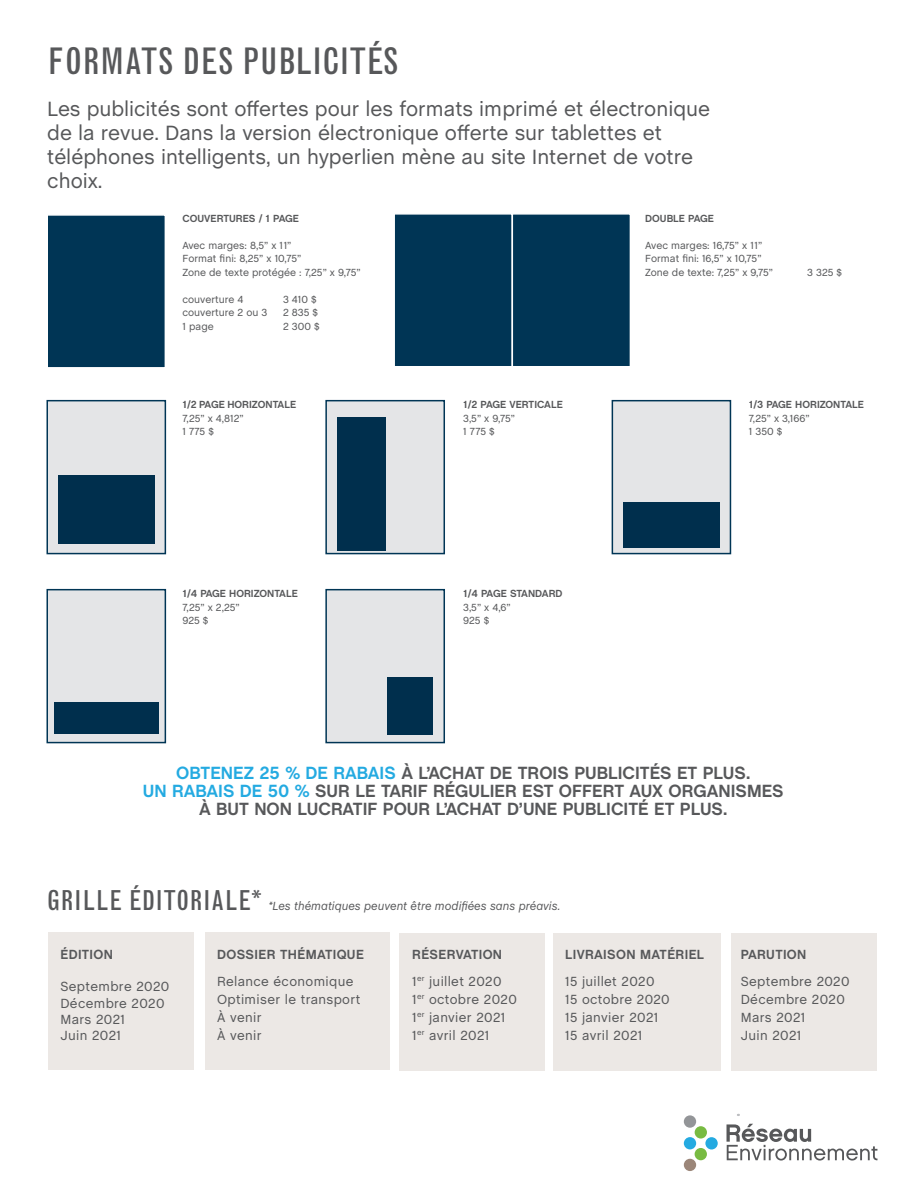
<style>
.page{position:relative;width:918px;height:1188px;background:#fff}
.page>*{position:absolute;margin:0;border:0;box-sizing:border-box;transform-origin:0 0}
.titre{font:condensed 36px "Grotesque MT Std";letter-spacing:.025em;color:#57585a}
.titre-2{font:condensed 27px "Grotesque MT Std";letter-spacing:.025em;color:#57585a}
.texte_reg{font:21px/24px "Chalet";color:#57585a}
.texte_reg-2{font:700 18px/18px "Chalet";color:#57585a;text-align:center}
.titre-3{font:13.5px "Chalet";letter-spacing:.025em;color:#57585a}
.titre-4{font:700 13.5px "Chalet";letter-spacing:.025em;color:#57585a}
.titre-5{font:italic 12px "Chalet";color:#57585a}
.texte_reg-3{font:10.5px "Chalet";color:#57585a}
.texte_reg-4{font:700 10.5px "Chalet";color:#57585a}
.s1{color:#24aae1}
</style>
<div class="page">
<div style="left:48px;top:933px;width:146px;height:137px;background:#ece8e5"></div>
<div style="left:205px;top:933px;width:184px;height:137px;background:#ece8e5"></div>
<div style="left:399px;top:933px;width:145px;height:137px;background:#ece8e5"></div>
<div style="left:731px;top:933px;width:146px;height:137px;background:#ece8e5"></div>
<div style="left:46px;top:214px;width:120px;height:155px;background:#003555;border:2px solid #fff"></div>
<div style="left:325px;top:400px;width:120px;height:154px;background:#e4e5e7;border:2px solid #003555"></div>
<div style="left:46px;top:400px;width:120px;height:154px;background:#e4e5e7;border:2px solid #003555"></div>
<div style="left:612px;top:400px;width:119px;height:154px;background:#e4e5e7;border:2px solid #003555"></div>
<div style="left:46px;top:589px;width:120px;height:154px;background:#e4e5e7;border:2px solid #003555"></div>
<div style="left:325px;top:589px;width:120px;height:154px;background:#e4e5e7;border:2px solid #003555"></div>
<div style="left:393px;top:213px;width:120px;height:154px;background:#003555;border:2px solid #fff"></div>
<div style="left:512px;top:213px;width:119px;height:154px;background:#003555;border:2px solid #fff"></div>
<div style="left:54px;top:702px;width:105px;height:32px;background:#002f4d"></div>
<div style="left:337px;top:418px;width:48px;height:133px;background:#002f4d"></div>
<div style="left:623px;top:503px;width:96px;height:45px;background:#002f4d"></div>
<div style="left:58px;top:476px;width:96px;height:68px;background:#002f4d"></div>
<div style="left:387px;top:677px;width:46px;height:58px;background:#002f4d"></div>
<svg style="left:727px;top:1124px;width:151px;height:37px"></svg>
<div style="left:705px;top:1137px;width:13px;height:12px;background:#24aae1;border-radius:50%"></div>
<div style="left:695px;top:1148px;width:12px;height:12px;background:#78bb42;border-radius:50%"></div>
<div style="left:684px;top:1159px;width:12px;height:12px;background:#9b8679;border-radius:50%"></div>
<div style="left:684px;top:1137px;width:12px;height:12px;background:#24aae1;border-radius:50%"></div>
<div style="left:684px;top:1115px;width:12px;height:13px;background:#939598;border-radius:50%"></div>
<div style="left:695px;top:1126px;width:12px;height:13px;background:#78bb42;border-radius:50%"></div>
<div style="left:554px;top:933px;width:167px;height:137px;background:#ece8e5"></div>
<p class="titre" style="left:47px;top:40px;width:353px">FORMATS DES PUBLICITÉS</p>
<p class="texte_reg" style="left:47px;top:97px;width:664px">Les publicités sont offertes pour les formats imprimé et électronique de la revue. Dans la version électronique offerte sur tablettes et téléphones intelligents, un hyperlien mène au site Internet de votre choix.</p>
<p class="texte_reg-4" style="left:183px;top:212px;width:118px">COUVERTURES / 1 PAGE</p>
<p class="texte_reg-3" style="left:183px;top:239px;width:110px">Avec marges: 8,5” x 11”</p>
<p class="texte_reg-3" style="left:183px;top:252px;width:120px">Format fini: 8,25” x 10,75”</p>
<p class="texte_reg-3" style="left:183px;top:266px;width:180px">Zone de texte protégée : 7,25” x 9,75”</p>
<p class="texte_reg-3" style="left:183px;top:293px;width:63px">couverture 4</p>
<p class="texte_reg-3" style="left:283px;top:293px;width:35px">3 410 $</p>
<p class="texte_reg-3" style="left:183px;top:306px;width:86px">couverture 2 ou 3</p>
<p class="texte_reg-3" style="left:283px;top:306px;width:37px">2 835 $</p>
<p class="texte_reg-3" style="left:183px;top:320px;width:33px">1 page</p>
<p class="texte_reg-3" style="left:283px;top:320px;width:38px">2 300 $</p>
<p class="texte_reg-4" style="left:645px;top:212px;width:70px">DOUBLE PAGE</p>
<p class="texte_reg-3" style="left:645px;top:239px;width:118px">Avec marges: 16,75” x 11”</p>
<p class="texte_reg-3" style="left:645px;top:252px;width:118px">Format fini: 16,5” x 10,75”</p>
<p class="texte_reg-3" style="left:645px;top:266px;width:129px">Zone de texte: 7,25” x 9,75”</p>
<p class="texte_reg-3" style="left:807px;top:266px;width:36px">3 325 $</p>
<p class="texte_reg-4" style="left:183px;top:399px;width:115px">1/2 PAGE HORIZONTALE</p>
<p class="texte_reg-3" style="left:183px;top:412px;width:63px">7,25” x 4,812”</p>
<p class="texte_reg-3" style="left:183px;top:426px;width:33px">1 775 $</p>
<p class="texte_reg-4" style="left:183px;top:588px;width:117px">1/4 PAGE HORIZONTALE</p>
<p class="texte_reg-3" style="left:183px;top:601px;width:59px">7,25” x 2,25”</p>
<p class="texte_reg-3" style="left:183px;top:615px;width:27px">925 $</p>
<p class="texte_reg-4" style="left:463px;top:399px;width:101px">1/2 PAGE VERTICALE</p>
<p class="texte_reg-3" style="left:463px;top:412px;width:53px">3,5” x 9,75”</p>
<p class="texte_reg-3" style="left:463px;top:426px;width:33px">1 775 $</p>
<p class="texte_reg-4" style="left:463px;top:588px;width:101px">1/4 PAGE STANDARD</p>
<p class="texte_reg-3" style="left:463px;top:601px;width:49px">3,5” x 4,6”</p>
<p class="texte_reg-3" style="left:463px;top:615px;width:27px">925 $</p>
<p class="texte_reg-4" style="left:749px;top:399px;width:117px">1/3 PAGE HORIZONTALE</p>
<p class="texte_reg-3" style="left:749px;top:412px;width:62px">7,25” x 3,166”</p>
<p class="texte_reg-3" style="left:749px;top:426px;width:35px">1 350 $</p>
<p class="texte_reg-2" style="left:143px;top:765px;width:642px"><span class="s1">OBTENEZ 25 % DE RABAIS</span> À L’ACHAT DE TROIS PUBLICITÉS ET PLUS.<br><span class="s1">UN RABAIS DE 50 %</span> SUR LE TARIF RÉGULIER EST OFFERT AUX ORGANISMES<br>À BUT NON LUCRATIF POUR L’ACHAT D’UNE PUBLICITÉ ET PLUS.</p>
<p class="titre-2" style="left:47px;top:885px;width:216px">GRILLE ÉDITORIALE*</p>
<p class="titre-5" style="left:268px;top:899px;width:293px">*Les thématiques peuvent être modifiées sans préavis.</p>
<p class="titre-4" style="left:60px;top:946px;width:54px">ÉDITION</p>
<p class="titre-3" style="left:60px;top:979px;width:110px">Septembre 2020</p>
<p class="titre-3" style="left:60px;top:995px;width:106px">Décembre 2020</p>
<p class="titre-3" style="left:60px;top:1011px;width:66px">Mars 2021</p>
<p class="titre-3" style="left:60px;top:1027px;width:62px">Juin 2021</p>
<p class="titre-4" style="left:217px;top:947px;width:148px">DOSSIER THÉMATIQUE</p>
<p class="titre-3" style="left:217px;top:974px;width:138px">Relance économique</p>
<p class="titre-3" style="left:217px;top:992px;width:145px">Optimiser le transport</p>
<p class="titre-3" style="left:217px;top:1010px;width:46px">À venir</p>
<p class="titre-3" style="left:217px;top:1028px;width:46px">À venir</p>
<p class="titre-4" style="left:412px;top:946px;width:91px">RÉSERVATION</p>
<p class="titre-3" style="left:412px;top:973px;width:91px">1<sup>er</sup> juillet 2020</p>
<p class="titre-3" style="left:412px;top:991px;width:106px">1<sup>er</sup> octobre 2020</p>
<p class="titre-3" style="left:412px;top:1009px;width:95px">1<sup>er</sup> janvier 2021</p>
<p class="titre-3" style="left:412px;top:1027px;width:79px">1<sup>er</sup> avril 2021</p>
<p class="titre-4" style="left:565px;top:946px;width:141px">LIVRAISON MATÉRIEL</p>
<p class="titre-3" style="left:565px;top:973px;width:91px">15 juillet 2020</p>
<p class="titre-3" style="left:565px;top:991px;width:106px">15 octobre 2020</p>
<p class="titre-3" style="left:565px;top:1009px;width:95px">15 janvier 2021</p>
<p class="titre-3" style="left:565px;top:1027px;width:79px">15 avril 2021</p>
<p class="titre-4" style="left:741px;top:947px;width:67px">PARUTION</p>
<p class="titre-3" style="left:741px;top:974px;width:110px">Septembre 2020</p>
<p class="titre-3" style="left:741px;top:992px;width:106px">Décembre 2020</p>
<p class="titre-3" style="left:741px;top:1010px;width:66px">Mars 2021</p>
<p class="titre-3" style="left:741px;top:1028px;width:62px">Juin 2021</p>
</div>
